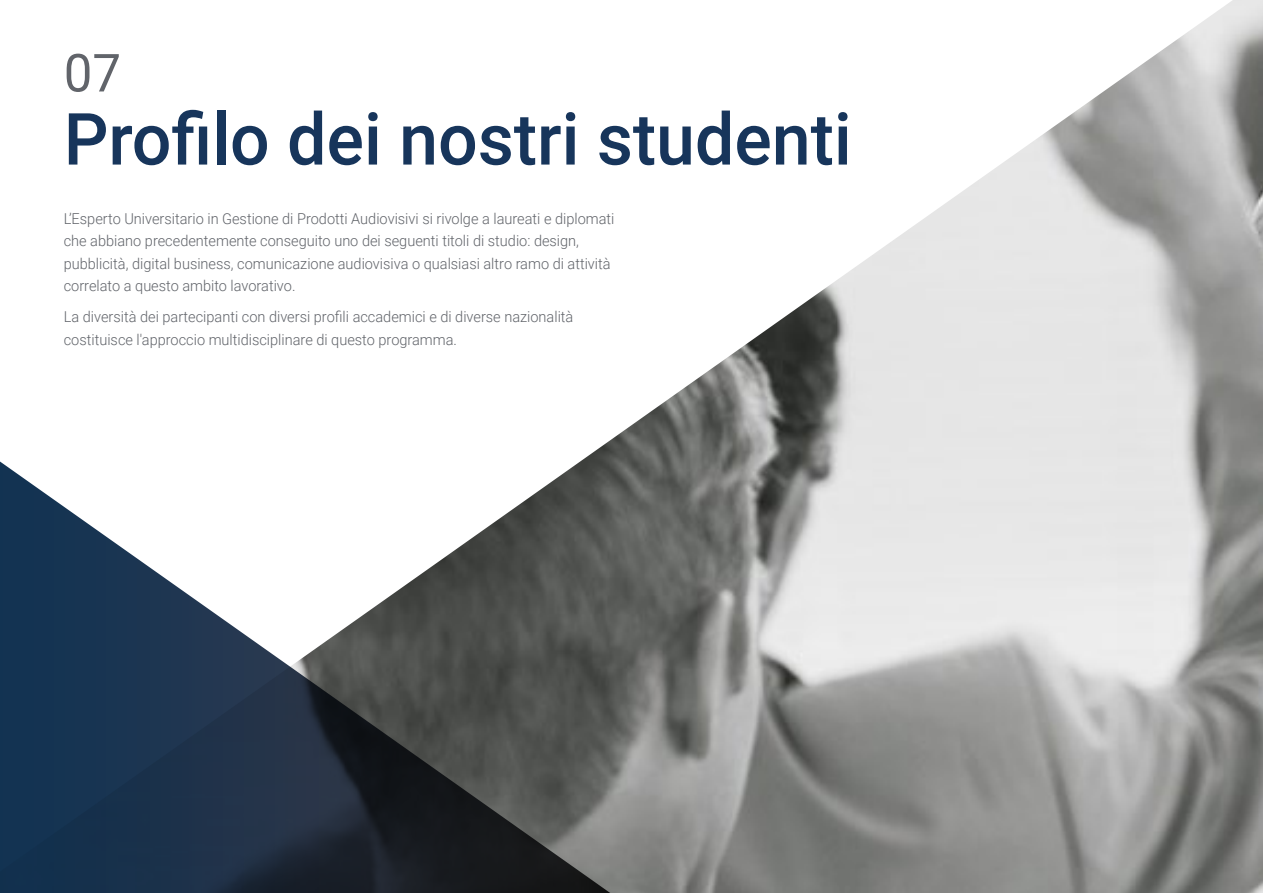
<style>
.page{position:relative;width:1263px;height:893px;background:#fff}
.page>*{position:absolute;margin:0;border:0;box-sizing:border-box;transform-origin:0 0}
.t1{font:500 72px "Roboto";color:#17355b}
.t2{font:52.5px "Roboto";color:#61646a}
.t3{font:300 15px/22.5px "Roboto";color:#61646a}
</style>
<div class="page">
<img style="left:602px;top:0;width:661px;height:893px">
<svg style="left:0;top:446px;width:640px;height:447px"></svg>
<h2 class="t2" style="left:64px;top:36px;width:59px">07</h2>
<h1 class="t1" style="left:64px;top:89px;width:789px">Profilo dei nostri studenti</h1>
<p class="t3" style="left:64px;top:207px;width:552px">L’Esperto Universitario in Gestione di Prodotti Audiovisivi si rivolge a laureati e diplomati che abbiano precedentemente conseguito uno dei seguenti titoli di studio: design, pubblicità, digital business, comunicazione audiovisiva o qualsiasi altro ramo di attività correlato a questo ambito lavorativo.</p>
<p class="t3" style="left:64px;top:305px;width:511px">La diversità dei partecipanti con diversi profili accademici e di diverse nazionalità costituisce l'approccio multidisciplinare di questo programma.</p>
</div>
